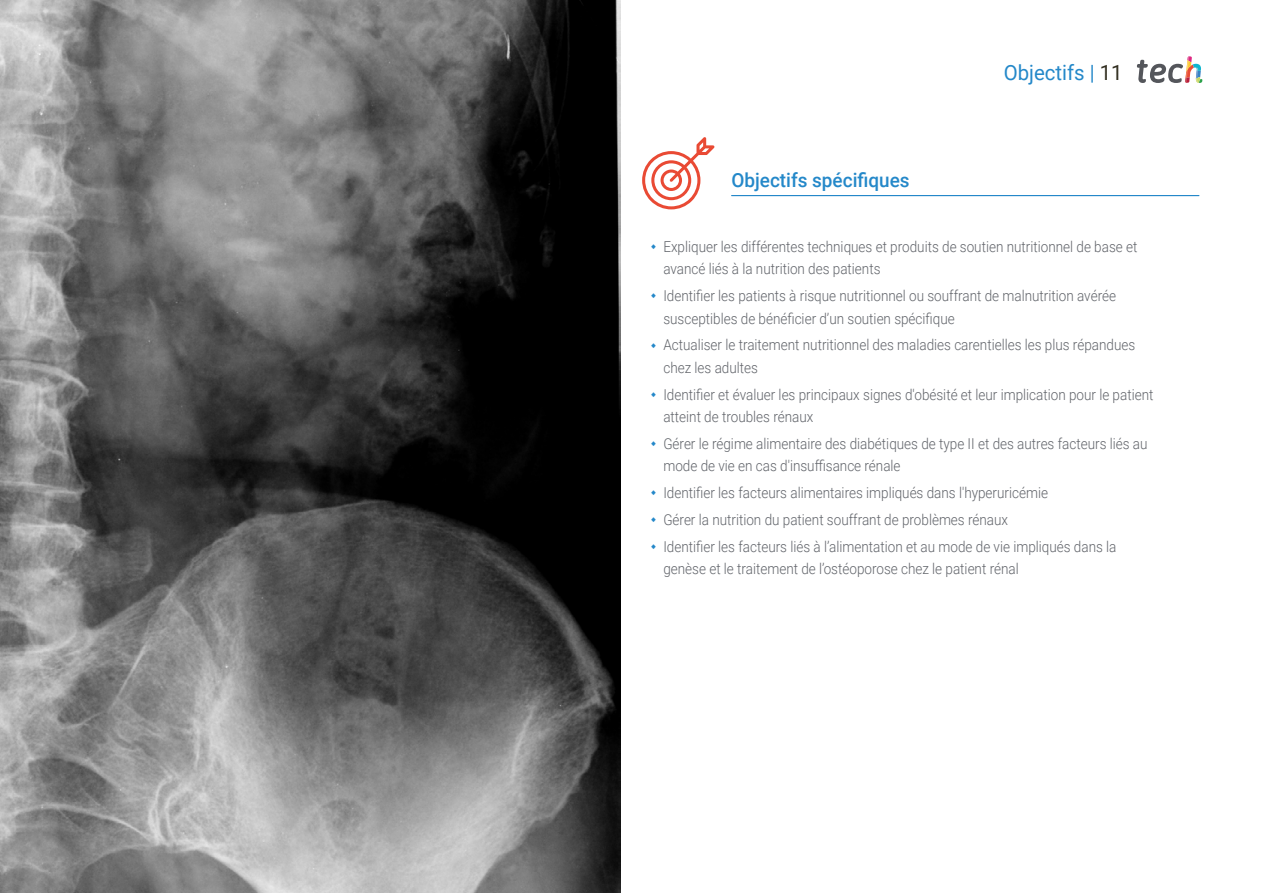
<style>
.page{position:relative;width:1263px;height:893px;background:#fff}
.page>*{position:absolute;margin:0;border:0;box-sizing:border-box;transform-origin:0 0}
.t1{font:21px "Roboto";color:#2488c9}
.t2{font:500 19.5px "Roboto";color:#2488c9}
.t3{font:300 15px/22.5px "Roboto";color:#61646a;scale:.9 1}
.s1{color:#2588c9}
.s2{color:#312e20}
</style>
<div class="page">
<svg style="left:642px;top:137px;width:72px;height:72px"></svg>
<hr style="left:731px;top:195px;width:468px;height:1px;background:#2488c9">
<img style="left:0;top:0;width:621px;height:893px">
<svg style="left:1137px;top:56px;width:65px;height:27px"></svg>
<h2 class="t2" style="left:731px;top:167px;width:180px">Objectifs spécifiques</h2>
<h1 class="t1" style="left:1004px;top:57px;width:120px">Objectifs <span class="s1">|</span> <span class="s2">11</span></h1>
<p class="t3" style="left:663px;top:235px;width:528px">Expliquer les différentes techniques et produits de soutien nutritionnel de base et avancé liés à la nutrition des patients</p>
<p class="t3" style="left:663px;top:284px;width:504px">Identifier les patients à risque nutritionnel ou souffrant de malnutrition avérée susceptibles de bénéficier d’un soutien spécifique</p>
<p class="t3" style="left:663px;top:333px;width:526px">Actualiser le traitement nutritionnel des maladies carentielles les plus répandues chez les adultes</p>
<p class="t3" style="left:663px;top:382px;width:546px">Identifier et évaluer les principaux signes d'obésité et leur implication pour le patient atteint de troubles rénaux</p>
<p class="t3" style="left:663px;top:432px;width:539px">Gérer le régime alimentaire des diabétiques de type II et des autres facteurs liés au mode de vie en cas d'insuffisance rénale</p>
<p class="t3" style="left:663px;top:479px;width:505px;line-height:26.7px">Identifier les facteurs alimentaires impliqués dans l'hyperuricémie<br>Gérer la nutrition du patient souffrant de problèmes rénaux<br>Identifier les facteurs liés à l’alimentation et au mode de vie impliqués dans la</p>
<p class="t3" style="left:663px;top:557px;width:396px">genèse et le traitement de l’ostéoporose chez le patient rénal</p>
</div>
